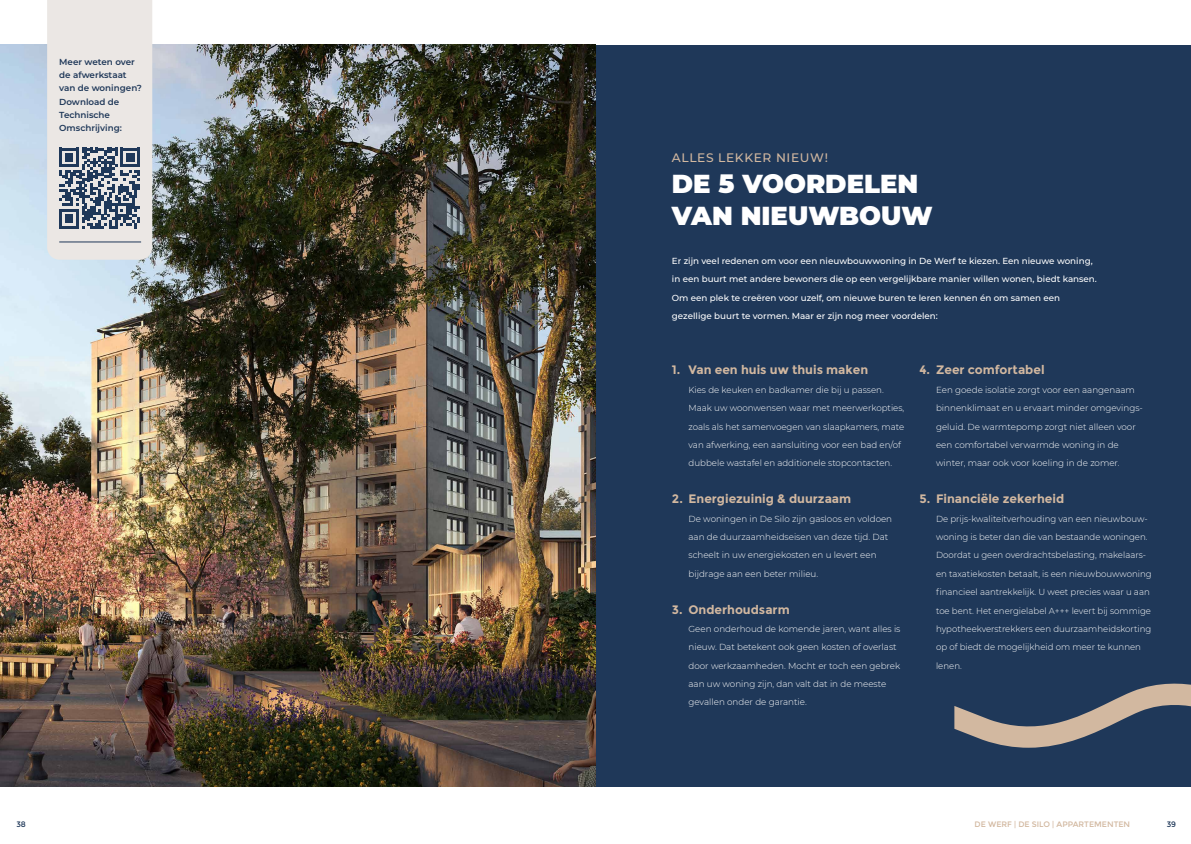
<style>
.page{position:relative;width:1191px;height:844px;background:#fff}
.page>*{position:absolute;margin:0;border:0;box-sizing:border-box;transform-origin:0 0}
.t1{font:900 25.9px/31.5px "Montserrat";color:#fff}
.t2{font:700 12.25px "Montserrat";color:#d2b8a0}
.t3{font:500 12.25px "Montserrat";letter-spacing:.05em;color:#d2b8a0}
.t4{font:300 8.75px/18.4px "Montserrat";color:#fff}
.t5{font:500 8.75px/18.4px "Montserrat";color:#fff}
.t6{font:600 8.75px/13.1px "Montserrat";color:#1f3859}
.t7{font:7.88px "Montserrat";color:#d2b8a0}
.t8{font:7.88px "Montserrat";color:#1f3859}
</style>
<div class="page">
<div style="left:595px;top:45px;width:596px;height:741px;background:#1f3859"></div>
<svg style="left:954px;top:683px;width:237px;height:64px"></svg>
<img style="left:0;top:45px;width:595px;height:741px">
<svg style="left:47px;top:0;width:105px;height:260px;background:#ceced0"></svg>
<hr style="left:59px;top:241px;width:82px;height:1px;background:#1f3859">
<p class="t6" style="left:59px;top:55px;width:84px">Meer weten over de afwerkstaat van de woningen?<br>Download de<br>Technische<br>Omschrijving:</p>
<h2 class="t3" style="left:672px;top:148px;width:158px">ALLES LEKKER NIEUW!</h2>
<h1 class="t1" style="left:672px;top:166px;width:262px">DE 5 VOORDELEN<br>VAN NIEUWBOUW</h1>
<p class="t5" style="left:672px;top:251px;width:426px">Er zijn veel redenen om voor een nieuwbouwwoning in De Werf te kiezen. Een nieuwe woning, in een buurt met andere bewoners die op een vergelijkbare manier willen wonen, biedt kansen.<br>Om een plek te creëren voor uzelf, om nieuwe buren te leren kennen én om samen een gezellige buurt te vormen. Maar er zijn nog meer voordelen:</p>
<h2 class="t2" style="left:672px;top:363px;width:198px">1. Van een huis uw thuis maken</h2>
<p class="t4" style="left:688px;top:380px;width:217px">Kies de keuken en badkamer die bij u passen.<br>Maak uw woonwensen waar met meerwerkopties, zoals als het samenvoegen van slaapkamers, mate van afwerking, een aansluiting voor een bad en/of dubbele wastafel en additionele stopcontacten.</p>
<h2 class="t2" style="left:672px;top:491px;width:181px">2. Energiezuinig &amp; duurzaam</h2>
<p class="t4" style="left:688px;top:509px;width:205px">De woningen in De Silo zijn gasloos en voldoen aan de duurzaamheidseisen van deze tijd. Dat scheelt in uw energiekosten en u levert een bijdrage aan een beter milieu.</p>
<h2 class="t2" style="left:672px;top:601px;width:119px">3. Onderhoudsarm</h2>
<p class="t4" style="left:688px;top:619px;width:213px">Geen onderhoud de komende jaren, want alles is nieuw. Dat betekent ook geen kosten of overlast door werkzaamheden. Mocht er toch een gebrek aan uw woning zijn, dan valt dat in de meeste gevallen onder de garantie.</p>
<h2 class="t2" style="left:919px;top:363px;width:127px">4. Zeer comfortabel</h2>
<p class="t4" style="left:936px;top:380px;width:208px">Een goede isolatie zorgt voor een aangenaam binnenklimaat en u ervaart minder omgevings&shy;geluid. De warmtepomp zorgt niet alleen voor een comfortabel verwarmde woning in de winter, maar ook voor koeling in de zomer.</p>
<h2 class="t2" style="left:919px;top:491px;width:146px">5. Financiële zekerheid</h2>
<p class="t4" style="left:936px;top:509px;width:217px">De prijs-kwaliteitverhouding van een nieuwbouw&shy;woning is beter dan die van bestaande woningen.<br>Doordat u geen overdrachtsbelasting, makelaars&shy;en taxatiekosten betaalt, is een nieuwbouwwoning financieel aantrekkelijk. U weet precies waar u aan toe bent. Het energielabel A+++ levert bij sommige hypotheekverstrekkers een duurzaamheidskorting op of biedt de mogelijkheid om meer te kunnen lenen.</p>
<p class="t8" style="left:16px;top:819px;width:11px">38</p>
<p class="t7" style="left:974px;top:819px;width:157px">DE WERF | DE SILO | APPARTEMENTEN</p>
<p class="t8" style="left:1166px;top:819px;width:11px">39</p>
</div>
